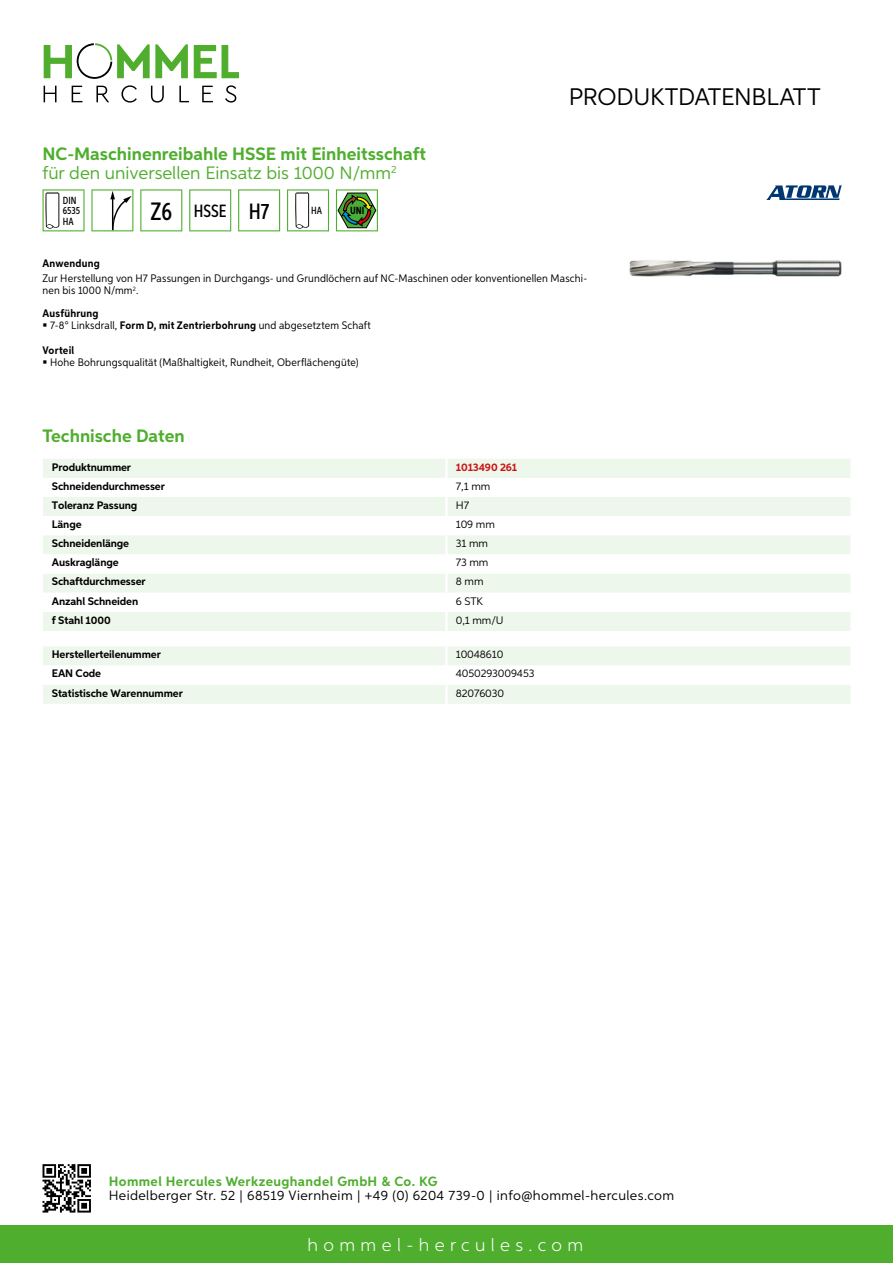
<style>
.page{position:relative;width:893px;height:1263px;background:#fff}
.page>*{position:absolute;margin:0;border:0;box-sizing:border-box;transform-origin:0 0}
.t1{font:24px "Aspira";letter-spacing:-.01em;color:#000}
.t2{font:700 18px/19.8px "Aspira";color:#50ae2f}
.t3{font:300 18px "Aspira";letter-spacing:.3em;color:#fff}
.t4{font:500 17.85px "Aspira XX Nar";color:#000}
.t5{font:13.5px "Aspira";letter-spacing:.03em;color:#000}
.t6{font:700 13.5px "Aspira";letter-spacing:.03em;color:#50ae2f}
.t7{font:10.95px/12px "Aspira Nar";letter-spacing:.015em;color:#000}
.t8{font:700 10.95px "Aspira";letter-spacing:-.01em;color:#000}
.t9{font:10.95px "Aspira";letter-spacing:-.01em;color:#000}
.t10{font:700 10.95px "Aspira Nar";letter-spacing:.02em;color:#000}
.t11{font:700 10.95px "Aspira";letter-spacing:-.01em;color:#cd1013}
.t12{font:500 10.35px/10.4px "Aspira XX Nar";color:#000}
.t13{font:700 10.35px "Aspira XX Nar";color:#000}
.s1{font-weight:400}
.s2{font-size:25.2px}
.s3{font-size:22.2px}
.s4{font-weight:700}
</style>
<div class="page">
<div style="left:0;top:1226px;width:893px;height:37px;background:#50ae2f"></div>
<svg style="left:43px;top:1164px;width:48px;height:48px"></svg>
<svg style="left:194px;top:45px;width:45px;height:33px"></svg>
<svg style="left:44px;top:43px;width:144px;height:36px"></svg>
<svg style="left:44px;top:86px;width:13px;height:16px"></svg>
<svg style="left:72px;top:86px;width:10px;height:16px"></svg>
<svg style="left:96px;top:86px;width:13px;height:16px"></svg>
<svg style="left:121px;top:85px;width:16px;height:18px"></svg>
<svg style="left:151px;top:86px;width:13px;height:17px"></svg>
<svg style="left:179px;top:86px;width:10px;height:16px"></svg>
<svg style="left:202px;top:86px;width:11px;height:16px"></svg>
<svg style="left:225px;top:85px;width:11px;height:18px"></svg>
<div style="left:43px;top:459px;width:807px;height:172px;background:#eef7eb"></div>
<svg style="left:43px;top:478px;width:807px;height:134px"></svg>
<hr style="left:445px;top:459px;width:3px;height:19px;background:#fff">
<hr style="left:445px;top:478px;width:3px;height:19px;background:#fff">
<hr style="left:445px;top:497px;width:3px;height:19px;background:#fff">
<hr style="left:445px;top:516px;width:3px;height:19px;background:#fff">
<hr style="left:445px;top:535px;width:3px;height:19px;background:#fff">
<hr style="left:445px;top:554px;width:3px;height:20px;background:#fff">
<hr style="left:445px;top:574px;width:3px;height:19px;background:#fff">
<hr style="left:445px;top:593px;width:3px;height:19px;background:#fff">
<hr style="left:445px;top:612px;width:3px;height:19px;background:#fff">
<svg style="left:43px;top:646px;width:807px;height:58px"></svg>
<hr style="left:445px;top:685px;width:3px;height:19px;background:#fff">
<svg style="left:43px;top:189px;width:42px;height:42px"></svg>
<svg style="left:91px;top:189px;width:42px;height:42px"></svg>
<svg style="left:140px;top:189px;width:42px;height:42px"></svg>
<svg style="left:189px;top:189px;width:42px;height:42px"></svg>
<svg style="left:238px;top:189px;width:42px;height:42px"></svg>
<svg style="left:287px;top:189px;width:42px;height:42px"></svg>
<svg style="left:336px;top:189px;width:42px;height:42px"></svg>
<img style="left:629px;top:260px;width:213px;height:17px">
<svg style="left:766px;top:185px;width:76px;height:15px"></svg>
<h2 class="t2" style="left:43px;top:144px;width:385px">NC-Maschinenreibahle HSSE mit Einheitsschaft <span class="s1">für den universellen Einsatz bis 1000 N/mm</span><sup>2</sup></h2>
<p class="t12" style="left:63px;top:195px;width:19px">DIN<br>6535<br>HA</p>
<h3 class="t4" style="left:151px;top:200px;width:120px"><span class="s2">Z6</span> HSSE <span class="s3">H7</span></h3>
<p class="t12" style="left:311px;top:205px;width:12px">HA</p>
<p class="t13" style="left:350px;top:205px;width:16px">UNI</p>
<h1 class="t1" style="left:569px;top:82px;width:253px">Produktdatenblatt</h1>
<p class="t10" style="left:43px;top:257px;width:59px">Anwendung</p>
<p class="t7" style="left:43px;top:273px;width:546px">Zur Herstellung von H7 Passungen in Durchgangs- und Grundlöchern auf NC-Maschinen oder konventionellen Maschi&shy;nen bis 1000 N/mm<sup>2</sup>.</p>
<p class="t7" style="left:50px;top:306px;width:322px;line-height:12.8px;text-indent:-8px"><span class="s4">Ausführung<br></span>7-8° Linksdrall, <span class="s4">Form D, mit Zentrierbohrung</span> und abgesetztem Schaft</p>
<p class="t10" style="left:43px;top:343px;width:33px">Vorteil</p>
<p class="t7" style="left:50px;top:357px;width:310px">Hohe Bohrungsqualität (Maßhaltigkeit, Rundheit, Oberflächengüte)</p>
<h2 class="t2" style="left:43px;top:426px;width:144px">Technische Daten</h2>
<p class="t8" style="left:52px;top:460px;width:81px">Produktnummer</p>
<p class="t11" style="left:456px;top:460px;width:63px">1013490 261</p>
<p class="t8" style="left:52px;top:479px;width:115px">Schneidendurchmesser</p>
<p class="t9" style="left:456px;top:479px;width:36px">7,1 mm</p>
<p class="t8" style="left:52px;top:498px;width:87px">Toleranz Passung</p>
<p class="t9" style="left:456px;top:498px;width:15px">H7</p>
<p class="t8" style="left:52px;top:518px;width:31px">Länge</p>
<p class="t9" style="left:456px;top:518px;width:41px">109 mm</p>
<p class="t8" style="left:52px;top:537px;width:79px">Schneidenlänge</p>
<p class="t9" style="left:456px;top:537px;width:34px">31 mm</p>
<p class="t8" style="left:52px;top:556px;width:68px">Auskraglänge</p>
<p class="t9" style="left:456px;top:556px;width:34px">73 mm</p>
<p class="t8" style="left:52px;top:575px;width:95px">Schaftdurchmesser</p>
<p class="t9" style="left:456px;top:575px;width:29px">8 mm</p>
<p class="t8" style="left:52px;top:594px;width:88px">Anzahl Schneiden</p>
<p class="t9" style="left:456px;top:594px;width:22px">6 STK</p>
<p class="t8" style="left:52px;top:613px;width:60px">f Stahl 1000</p>
<p class="t9" style="left:456px;top:613px;width:47px">0,1 mm/U</p>
<p class="t8" style="left:52px;top:648px;width:111px">Herstellerteilenummer</p>
<p class="t9" style="left:456px;top:648px;width:49px">10048610</p>
<p class="t8" style="left:52px;top:667px;width:51px">EAN Code</p>
<p class="t9" style="left:456px;top:667px;width:80px">4050293009453</p>
<p class="t8" style="left:52px;top:686px;width:132px">Statistische Warennummer</p>
<p class="t9" style="left:456px;top:686px;width:50px">82076030</p>
<p class="t6" style="left:109px;top:1172px;width:330px">Hommel Hercules Werkzeughandel GmbH &amp; Co. KG</p>
<p class="t5" style="left:109px;top:1187px;width:567px">Heidelberger Str. 52 | 68519 Viernheim | +49 (0) 6204 739-0 | info@hommel-hercules.com</p>
<h2 class="t3" style="left:307px;top:1234px;width:277px">hommel-hercules.com</h2>
</div>
